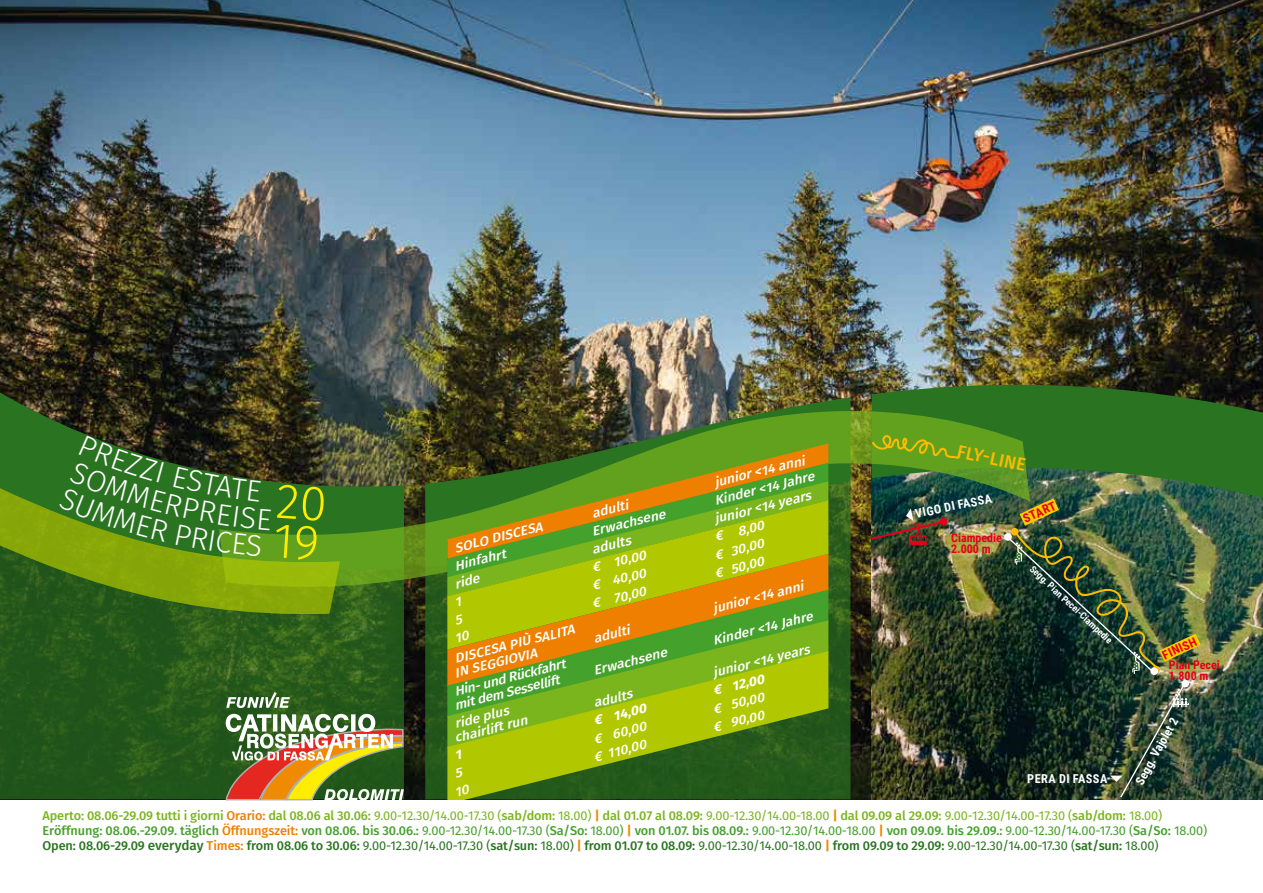
<style>
.page{position:relative;width:1263px;height:893px;background:#fff}
.page>*{position:absolute;margin:0;border:0;box-sizing:border-box;transform-origin:0 0}
.t1{font:300 49.35px/39.6px "Fira Sans";color:#ffed00}
.t2{font:500 18px "Fira Sans";color:#fabb00}
.t3{font:italic 500 13.2px/14px "Fira Sans";color:#fff;scale:1.05 1}
.t4{font:italic 700 13.2px "Fira Sans";color:#fff;scale:1.05 1}
.t5{font:500 12.75px/15px "Fira Sans";letter-spacing:-.01em;color:#44a12b}
.t6{font:700 12.3px "Roboto Condensed";letter-spacing:.035em;color:#fff}
.t7{font:700 12.3px "Roboto Condensed";color:#e2001a}
.t8{font:700 12px/10.9px "Roboto Condensed";color:#e2001a}
.t9{font:700 9.6px "Roboto Condensed";color:#fff}
.s1{color:#7ab51d}
.s2{color:#ee7f00}
.s3{font-weight:400;color:#7ab51d}
.s4{font-weight:700;color:#f08a00}
.s5{font-weight:400}
.s6{color:#2a7321}
.s7{font-size:13.5px;color:#2a7321}
.s8{font-weight:400;color:#2a7321}
</style>
<div class="page">
<img style="left:0;top:0;width:1263px;height:800px">
<img style="left:872px;top:501px;width:391px;height:298px">
<div style="left:1150px;top:667px;width:8px;height:8px;border:1px solid #fff;border-radius:50%"></div>
<div style="left:1182px;top:680px;width:6px;height:7px;background:#fff;border-radius:50%"></div>
<div style="left:1181px;top:680px;width:8px;height:7px;border:1px solid #fff;border-radius:50%"></div>
<img style="left:1005px;top:501px;width:196px;height:173px">
<div style="left:1171px;top:702px;width:18px;height:3px;border:1px solid #fff"></div>
<img style="left:1110px;top:683px;width:77px;height:116px">
<img style="left:872px;top:379px;width:391px;height:122px">
<img style="left:0;top:385px;width:850px;height:23px">
<svg style="left:0;top:592px;width:850px;height:207px;background:#26551a"></svg>
<img style="left:340px;top:408px;width:690px;height:184px">
<svg style="left:447px;top:651px;width:381px;height:149px;background:#749b11"></svg>
<svg style="left:447px;top:607px;width:381px;height:43px;background:#a09d10"></svg>
<svg style="left:870px;top:431px;width:91px;height:30px;background:#76a419"></svg>
<svg style="left:0;top:388px;width:340px;height:231px;background:#496816"></svg>
<svg style="left:226px;top:692px;width:64px;height:16px"></svg>
<svg style="left:225px;top:714px;width:179px;height:87px"></svg>
<svg style="left:456px;top:750px;width:5px;height:10px"></svg>
<svg style="left:456px;top:768px;width:13px;height:28px"></svg>
<svg style="left:447px;top:444px;width:381px;height:163px;background:#8a9c11"></svg>
<svg style="left:456px;top:614px;width:13px;height:29px"></svg>
<svg style="left:58px;top:436px;width:213px;height:121px;background:#376c1b"></svg>
<h1 class="t1" style="left:277px;top:484px;width:52px;rotate:4deg">20<br>19</h1>
<p class="t3" style="left:453px;top:542px;width:87px;rotate:-14deg">SOLO DISCESA</p>
<p class="t3" style="left:453px;top:560px;width:52px;rotate:-14deg">Hinfahrt</p>
<p class="t3" style="left:453px;top:578px;width:25px;rotate:-14deg">ride</p>
<p class="t3" style="left:591px;top:508px;width:37px;rotate:-14deg">adulti</p>
<p class="t3" style="left:591px;top:526px;width:73px;rotate:-14deg">Erwachsene</p>
<p class="t3" style="left:591px;top:544px;width:39px;rotate:-14deg">adults</p>
<p class="t3" style="left:591px;top:562px;width:54px;rotate:-14deg">€ 10,00</p>
<p class="t3" style="left:591px;top:580px;width:54px;rotate:-14deg">€ 40,00</p>
<p class="t3" style="left:591px;top:598px;width:54px;rotate:-14deg">€ 70,00</p>
<p class="t3" style="left:450px;top:654px;width:122px;rotate:-14deg">DISCESA PIÙ SALITA<br>IN SEGGIOVIA</p>
<p class="t3" style="left:592px;top:632px;width:37px;rotate:-14deg">adulti</p>
<p class="t3" style="left:450px;top:686px;width:113px;rotate:-14deg">Hin- und Rückfahrt mit dem Sessellift</p>
<p class="t3" style="left:592px;top:665px;width:73px;rotate:-14deg">Erwachsene</p>
<p class="t3" style="left:592px;top:697px;width:39px;rotate:-14deg">adults</p>
<p class="t4" style="left:591px;top:712px;width:53px;rotate:-14deg">€ 14,00</p>
<p class="t3" style="left:450px;top:719px;width:73px;rotate:-14deg">ride plus chairlift run</p>
<p class="t3" style="left:592px;top:733px;width:53px;rotate:-14deg">€ 60,00</p>
<p class="t3" style="left:592px;top:751px;width:53px;rotate:-14deg">€ 110,00</p>
<p class="t3" style="left:713px;top:477px;width:90px;rotate:-14deg">junior &lt;14 anni</p>
<p class="t3" style="left:713px;top:495px;width:99px;rotate:-14deg">Kinder &lt;14 Jahre</p>
<p class="t3" style="left:713px;top:513px;width:96px;rotate:-14deg">junior &lt;14 years</p>
<p class="t3" style="left:713px;top:531px;width:50px;rotate:-14deg">€ 8,00</p>
<p class="t3" style="left:713px;top:549px;width:50px;rotate:-14deg">€ 30,00</p>
<p class="t3" style="left:713px;top:567px;width:50px;rotate:-14deg">€ 50,00</p>
<p class="t3" style="left:712px;top:602px;width:90px;rotate:-14deg">junior &lt;14 anni</p>
<p class="t3" style="left:712px;top:635px;width:99px;rotate:-14deg">Kinder &lt;14 Jahre</p>
<p class="t3" style="left:712px;top:667px;width:96px;rotate:-14deg">junior &lt;14 years</p>
<p class="t4" style="left:711px;top:682px;width:51px;rotate:-14deg">€ 12,00</p>
<p class="t3" style="left:712px;top:703px;width:51px;rotate:-14deg">€ 50,00</p>
<p class="t3" style="left:712px;top:721px;width:51px;rotate:-14deg">€ 90,00</p>
<h2 class="t2" style="left:960px;top:438px;width:71px;rotate:12deg">FLY-LINE</h2>
<p class="t6" style="left:914px;top:505px;width:79px;rotate:-11deg">VIGO DI FASSA</p>
<p class="t8" style="left:951px;top:532px;width:52px">Ciampedie<br>2.000 m</p>
<p class="t7" style="left:1020px;top:512px;width:36px;rotate:-25deg">START</p>
<p class="t9" style="left:1036px;top:562px;width:110px;rotate:43deg">Segg. Pian Pecei-Ciampedie</p>
<p class="t6" style="left:1027px;top:770px;width:82px">PERA DI FASSA</p>
<p class="t7" style="left:1159px;top:648px;width:38px;rotate:-25deg">FINISH</p>
<p class="t8" style="left:1169px;top:659px;width:52px">Pian Pecei<br>1.800 m</p>
<p class="t6" style="left:1131px;top:779px;width:76px;rotate:-61deg">Segg. Vajolet 2</p>
<p class="t5" style="left:43px;top:809px;width:1166px"><span class="s1">Aperto: 08.06-29.09 tutti i giorni</span> <span class="s2">Orario:</span> <span class="s1">dal 08.06 al 30.06:</span> <span class="s3">9.00-12.30/14.00-17.30 (</span><span class="s1">sab/dom:</span> <span class="s3">18.00)</span> <span class="s4">|</span> <span class="s1">dal 01.07 al 08.09:</span> <span class="s3">9.00-12.30/14.00-18.00</span> <span class="s4">|</span> <span class="s1">dal 09.09 al 29.09:</span> <span class="s3">9.00-12.30/14.00-17.30 (</span><span class="s1">sab/dom:</span> <span class="s3">18.00)<br></span>Eröffnung: 08.06.-29.09. täglich <span class="s2">Öffnungszeit:</span> von 08.06. bis 30.06.: <span class="s5">9.00-12.30/14.00-17.30 (</span>Sa/So: <span class="s5">18.00)</span> <span class="s4">|</span> von 01.07. bis 08.09.: <span class="s5">9.00-12.30/14.00-18.00</span> <span class="s4">|</span> von 09.09. bis 29.09.: <span class="s5">9.00-12.30/14.00-17.30 (</span>Sa/So: <span class="s5">18.00)<br></span><span class="s6">Open: 08.06-29.09</span> <span class="s7">everyday</span> <span class="s2">Times:</span> <span class="s6">from 08.06 to 30.06:</span> <span class="s8">9.00-12.30/14.00-17.30 (</span><span class="s6">sat/sun:</span> <span class="s8">18.00)</span> <span class="s4">|</span> <span class="s6">from 01.07 to 08.09:</span> <span class="s8">9.00-12.30/14.00-18.00</span> <span class="s4">|</span> <span class="s6">from 09.09 to 29.09:</span> <span class="s8">9.00-12.30/14.00-17.30 (</span><span class="s6">sat/sun:</span> <span class="s8">18.00)</span></p>
</div>
